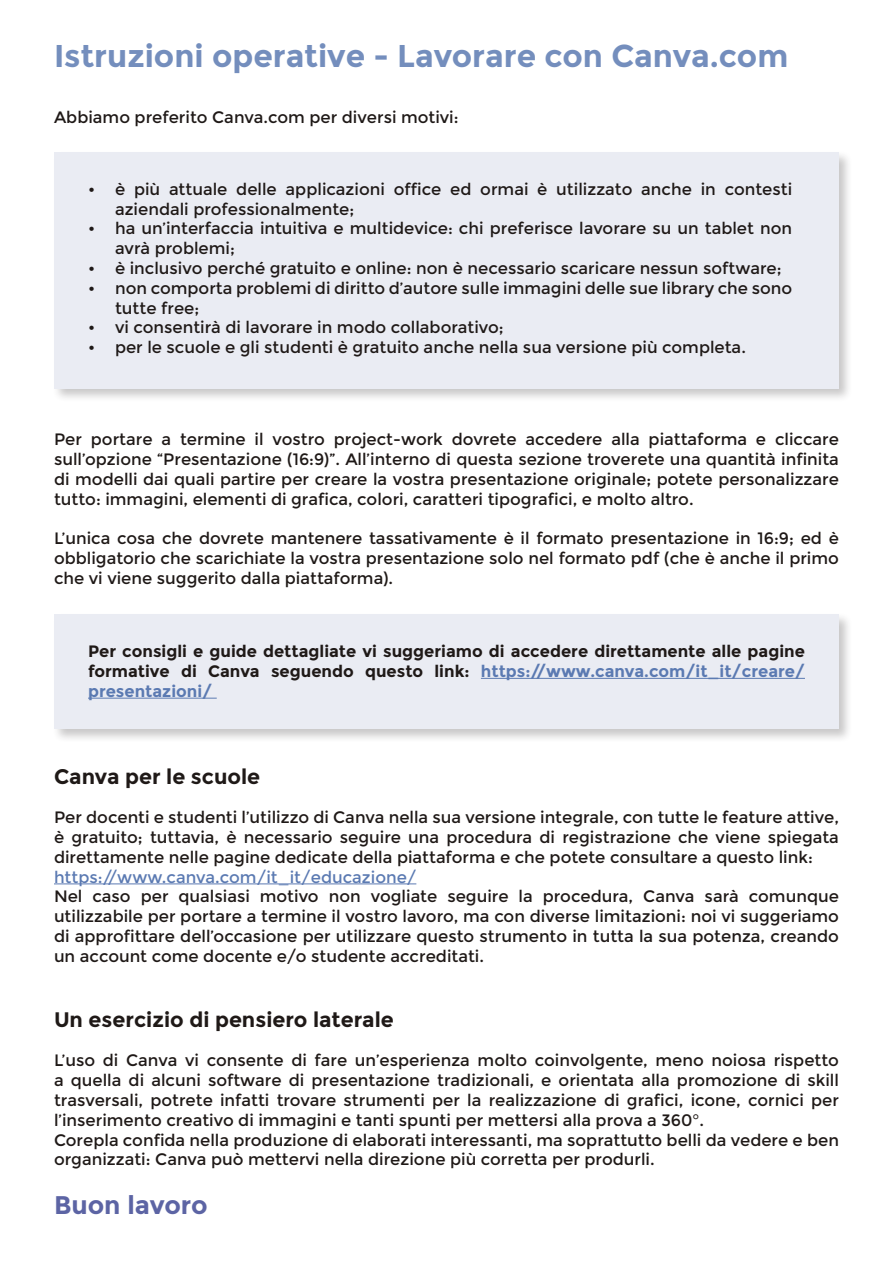
<style>
.page{position:relative;width:893px;height:1263px;background:#fff}
.page>*{position:absolute;margin:0;border:0;box-sizing:border-box;transform-origin:0 0}
.t1{font:700 31.5px "Montserrat";color:#748ebd}
.t2{font:700 25.5px "Montserrat";letter-spacing:-.005em;color:#5c64a4}
.t3{font:700 21px "Montserrat";color:#1f1917}
.t4{font:16.5px/19.8px "Montserrat";color:#1f1917;text-align:justify}
.t5{font:700 16.5px/19.8px "Montserrat";color:#1f1917;text-align:justify}
.t6{font:16.5px "Montserrat";color:#5b7ab2}
.s1{color:#5b7ab2}
</style>
<div class="page">
<div style="left:52px;top:150px;width:801px;height:252px;background:#231f20;opacity:.25"></div>
<div style="left:54px;top:152px;width:785px;height:236px;background:#eaecf3"></div>
<div style="left:52px;top:612px;width:801px;height:131px;background:#231f20;opacity:.25"></div>
<div style="left:54px;top:614px;width:785px;height:115px;background:#eaecf3"></div>
<hr style="left:54px;top:883px;width:362px;height:1px;background:#5b7ab2">
<hr style="left:481px;top:678px;width:324px;height:1px;background:#5b7ab2">
<hr style="left:88px;top:698px;width:129px;height:1px;background:#5b7ab2">
<h1 class="t1" style="left:54px;top:37px;width:736px">Istruzioni operative - Lavorare con Canva.com</h1>
<p class="t4" style="left:54px;top:107px;width:406px">Abbiamo preferito Canva.com per diversi motivi:</p>
<p class="t4" style="left:115px;top:179px;width:679px;text-indent:-27px">• è più attuale delle applicazioni office ed ormai è utilizzato anche in contesti aziendali professionalmente;</p>
<p class="t4" style="left:115px;top:219px;width:679px;text-indent:-27px">• ha un’interfaccia intuitiva e multidevice: chi preferisce lavorare su un tablet non avrà problemi;</p>
<p class="t4" style="left:88px;top:259px;width:695px">• è inclusivo perché gratuito e online: non è necessario scaricare nessun software;</p>
<p class="t4" style="left:115px;top:278px;width:679px;text-indent:-27px">• non comporta problemi di diritto d’autore sulle immagini delle sue library che sono tutte free;</p>
<p class="t4" style="left:88px;top:318px;width:417px">• vi consentirà di lavorare in modo collaborativo;</p>
<p class="t4" style="left:88px;top:338px;width:659px">• per le scuole e gli studenti è gratuito anche nella sua versione più completa.</p>
<p class="t4" style="left:54px;top:430px;width:786px">Per portare a termine il vostro project-work dovrete accedere alla piattaforma e cliccare sull’opzione “Presentazione (16:9)”. All’interno di questa sezione troverete una quantità infinita di modelli dai quali partire per creare la vostra presentazione originale; potete personalizzare tutto: immagini, elementi di grafica, colori, caratteri tipografici, e molto altro.</p>
<p class="t4" style="left:54px;top:529px;width:786px">L’unica cosa che dovrete mantenere tassativamente è il formato presentazione in 16:9; ed è obbligatorio che scarichiate la vostra presentazione solo nel formato pdf (che è anche il primo che vi viene suggerito dalla piattaforma).</p>
<p class="t5" style="left:88px;top:642px;width:718px">Per consigli e guide dettagliate vi suggeriamo di accedere direttamente alle pagine formative di Canva seguendo questo link: <span class="s1">https://www.canva.com/it_it/creare/ presentazioni/</span></p>
<p class="t3" style="left:54px;top:764px;width:208px">Canva per le scuole</p>
<p class="t4" style="left:54px;top:808px;width:787px">Per docenti e studenti l’utilizzo di Canva nella sua versione integrale, con tutte le feature attive, è gratuito; tuttavia, è necessario seguire una procedura di registrazione che viene spiegata direttamente nelle pagine dedicate della piattaforma e che potete consultare a questo link:</p>
<p class="t6" style="left:54px;top:867px;width:364px">https://www.canva.com/it_it/educazione/</p>
<p class="t4" style="left:54px;top:887px;width:786px">Nel caso per qualsiasi motivo non vogliate seguire la procedura, Canva sarà comunque utilizzabile per portare a termine il vostro lavoro, ma con diverse limitazioni: noi vi suggeriamo di approfittare dell’occasione per utilizzare questo strumento in tutta la sua potenza, creando un account come docente e/o studente accreditati.</p>
<p class="t3" style="left:54px;top:1007px;width:341px">Un esercizio di pensiero laterale</p>
<p class="t4" style="left:54px;top:1051px;width:786px;text-align:left">L’uso di Canva vi consente di fare un’esperienza molto coinvolgente, meno noiosa rispetto a quella di alcuni software di presentazione tradizionali, e orientata alla promozione di skill trasversali, potrete infatti trovare strumenti per la realizzazione di grafici, icone, cornici per l’inserimento creativo di immagini e tanti spunti per mettersi alla prova a 360°.<br>Corepla confida nella produzione di elaborati interessanti, ma soprattutto belli da vedere e ben organizzati: Canva può mettervi nella direzione più corretta per produrli.</p>
<h2 class="t2" style="left:54px;top:1190px;width:155px">Buon lavoro</h2>
</div>
